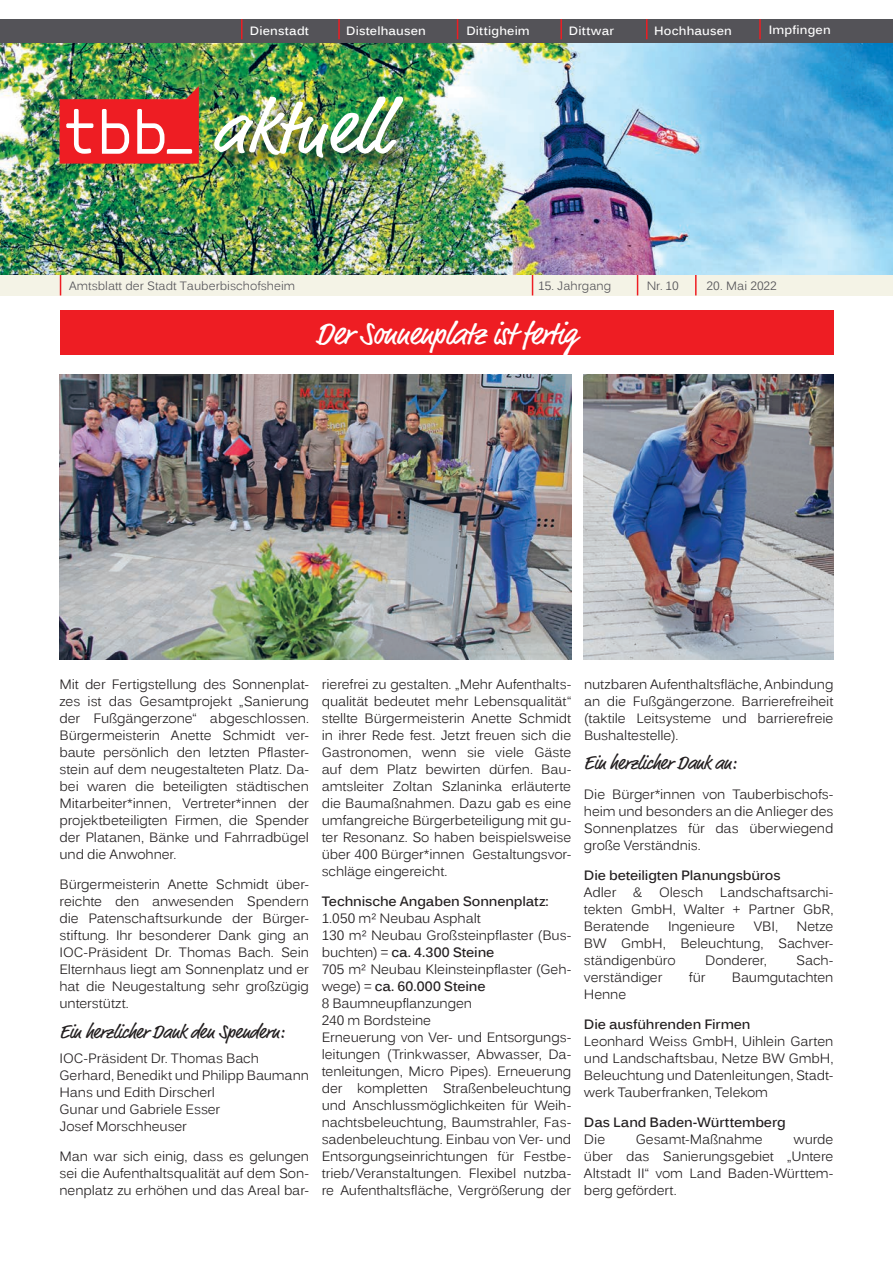
<style>
.page{position:relative;width:893px;height:1263px;background:#fff}
.page>*{position:absolute;margin:0;border:0;box-sizing:border-box;transform-origin:0 0}
.t1{font:76.2px "Market Web";color:#fff}
.t2{font:31.95px "Market Web";letter-spacing:-.02em;color:#fff}
.t3{font:19.5px "Market Pro";letter-spacing:-.015em;color:#231f20}
.t4{font:13.5px/17px "Kalinga";letter-spacing:-.01em;color:#231f20;text-align:justify}
.t5{font:700 13.5px "Kalinga";letter-spacing:-.01em;color:#231f20}
.t6{font:12px "Kalinga";color:#545358}
.t7{font:700 12px "Kalinga";letter-spacing:.015em;color:#fff}
.s1{font-weight:700}
</style>
<div class="page">
<div style="left:0;top:273px;width:893px;height:22px;background:#f4f3e6"></div>
<svg style="left:532px;top:274px;width:1px;height:21px"></svg>
<svg style="left:60px;top:274px;width:1px;height:21px"></svg>
<svg style="left:637px;top:274px;width:1px;height:21px"></svg>
<hr style="left:695px;top:274px;width:2px;height:21px;background:#ee1d23">
<img style="left:0;top:42px;width:893px;height:232px">
<div style="left:0;top:19px;width:893px;height:23px;background:#545358"></div>
<div style="left:217px;top:100px;width:204px;height:76px;background:#231f20;opacity:.75"></div>
<hr style="left:338px;top:19px;width:2px;height:20px;background:#ee1d23">
<svg style="left:241px;top:19px;width:1px;height:20px"></svg>
<svg style="left:457px;top:19px;width:1px;height:20px"></svg>
<hr style="left:560px;top:19px;width:2px;height:20px;background:#ee1d23">
<svg style="left:646px;top:19px;width:1px;height:20px"></svg>
<hr style="left:759px;top:19px;width:2px;height:20px;background:#ee1d23">
<img style="left:60px;top:86px;width:139px;height:78px">
<div style="left:60px;top:310px;width:773px;height:45px;background:#ee1d23"></div>
<img style="left:60px;top:375px;width:511px;height:284px">
<img style="left:584px;top:375px;width:249px;height:284px">
<p class="t7" style="left:250px;top:23px;width:61px">Dienstadt</p>
<p class="t7" style="left:346px;top:23px;width:81px">Distelhausen</p>
<p class="t7" style="left:466px;top:23px;width:65px">Dittigheim</p>
<p class="t7" style="left:569px;top:23px;width:47px">Dittwar</p>
<p class="t7" style="left:654px;top:23px;width:79px">Hochhausen</p>
<p class="t7" style="left:769px;top:22px;width:64px">Impfingen</p>
<h1 class="t1" style="left:212px;top:82px;width:179px">aktuell</h1>
<p class="t6" style="left:69px;top:278px;width:227px">Amtsblatt der Stadt Tauberbischofsheim</p>
<p class="t6" style="left:538px;top:278px;width:74px">15. Jahrgang</p>
<p class="t6" style="left:647px;top:278px;width:33px">Nr. 10</p>
<p class="t6" style="left:706px;top:278px;width:72px">20. Mai 2022</p>
<h2 class="t2" style="left:316px;top:315px;width:263px">Der Sonnenplatz ist fertig</h2>
<p class="t4" style="left:60px;top:677px;width:251px">Mit der Fertigstellung des Sonnenplat&shy;zes ist das Gesamtprojekt „Sanierung der Fußgängerzone“ abgeschlossen.<br>Bürgermeisterin Anette Schmidt ver&shy;baute persönlich den letzten Pflaster&shy;stein auf dem neugestalteten Platz. Da&shy;bei waren die beteiligten städtischen Mitarbeiter*innen, Vertreter*innen der projektbeteiligten Firmen, die Spender der Platanen, Bänke und Fahrradbügel und die Anwohner.</p>
<p class="t4" style="left:60px;top:877px;width:251px">Bürgermeisterin Anette Schmidt über&shy;reichte den anwesenden Spendern die Patenschaftsurkunde der Bürger&shy;stiftung. Ihr besonderer Dank ging an IOC-Präsident Dr. Thomas Bach. Sein Elternhaus liegt am Sonnenplatz und er hat die Neugestaltung sehr großzügig unterstützt.</p>
<h3 class="t3" style="left:60px;top:1018px;width:226px">Ein herzlicher Dank den Spendern:</h3>
<p class="t4" style="left:60px;top:1051px;width:251px;text-align:left">IOC-Präsident Dr. Thomas Bach<br>Gerhard, Benedikt und Philipp Baumann<br>Hans und Edith Dirscherl<br>Gunar und Gabriele Esser<br>Josef Morschheuser</p>
<p class="t4" style="left:60px;top:1149px;width:251px">Man war sich einig, dass es gelungen sei die Aufenthaltsqualität auf dem Son&shy;nenplatz zu erhöhen und das Areal bar-</p>
<p class="t4" style="left:322px;top:677px;width:251px">rierefrei zu gestalten. „Mehr Aufenthalts&shy;qualität bedeutet mehr Lebensqualität“ stellte Bürgermeisterin Anette Schmidt in ihrer Rede fest. Jetzt freuen sich die Gastronomen, wenn sie viele Gäste auf dem Platz bewirten dürfen. Bau&shy;amtsleiter Zoltan Szlaninka erläuterte die Baumaßnahmen. Dazu gab es eine umfangreiche Bürgerbeteiligung mit gu&shy;ter Resonanz. So haben beispielsweise über 400 Bürger*innen Gestaltungsvor&shy;schläge eingereicht.</p>
<p class="t5" style="left:322px;top:892px;width:229px">Technische Angaben Sonnenplatz:</p>
<p class="t4" style="left:322px;top:911px;width:251px;text-align:left">1.050 m² Neubau Asphalt<br>130 m² Neubau Großsteinpflaster (Bus&shy;buchten) = <span class="s1">ca. 4.300 Steine<br></span>705 m² Neubau Kleinsteinpflaster (Geh&shy;wege) = <span class="s1">ca. 60.000 Steine<br></span>8 Baumneupflanzungen<br>240 m Bordsteine<br>Erneuerung von Ver- und Entsorgungs&shy;leitungen (Trinkwasser, Abwasser, Da&shy;tenleitungen, Micro Pipes). Erneuerung der kompletten Straßenbeleuchtung und Anschlussmöglichkeiten für Weih&shy;nachtsbeleuchtung, Baumstrahler, Fas&shy;sadenbeleuchtung. Einbau von Ver- und Entsorgungseinrichtungen für Festbe&shy;trieb/Veranstaltungen. Flexibel nutzba&shy;re Aufenthaltsfläche, Vergrößerung der</p>
<p class="t4" style="left:584px;top:677px;width:251px">nutzbaren Aufenthaltsfläche, Anbindung an die Fußgängerzone. Barrierefreiheit (taktile Leitsysteme und barrierefreie Bushaltestelle).</p>
<h3 class="t3" style="left:584px;top:750px;width:154px">Ein herzlicher Dank an:</h3>
<p class="t4" style="left:584px;top:787px;width:251px">Die Bürger*innen von Tauberbischofs&shy;heim und besonders an die Anlieger des Sonnenplatzes für das überwiegend große Verständnis.</p>
<p class="t5" style="left:584px;top:866px;width:198px">Die beteiligten Planungsbüros</p>
<p class="t4" style="left:584px;top:885px;width:251px">Adler &amp; Olesch Landschaftsarchi&shy;tekten GmbH, Walter + Partner GbR, Beratende</p>
<p class="t4" style="left:668px;top:919px;width:69px">Ingenieure</p>
<p class="t4" style="left:754px;top:919px;width:26px">VBI,</p>
<p class="t4" style="left:584px;top:919px;width:251px;text-indent:213px">Netze BW GmbH, Beleuchtung, Sachver&shy;ständigenbüro</p>
<p class="t4" style="left:705px;top:953px;width:63px">Donderer,</p>
<p class="t4" style="left:796px;top:953px;width:39px">Sach-</p>
<p class="t4" style="left:584px;top:970px;width:80px">verständiger</p>
<p class="t4" style="left:689px;top:970px;width:18px">für</p>
<p class="t4" style="left:732px;top:970px;width:103px">Baumgutachten</p>
<p class="t4" style="left:584px;top:987px;width:44px">Henne</p>
<p class="t5" style="left:584px;top:1015px;width:168px">Die ausführenden Firmen</p>
<p class="t4" style="left:584px;top:1034px;width:251px">Leonhard Weiss GmbH, Uihlein Garten und Landschaftsbau, Netze BW GmbH, Beleuchtung und Datenleitungen, Stadt&shy;werk Tauberfranken, Telekom</p>
<p class="t5" style="left:584px;top:1113px;width:203px">Das Land Baden-Württemberg</p>
<p class="t4" style="left:584px;top:1132px;width:23px">Die</p>
<p class="t4" style="left:636px;top:1132px;width:129px">Gesamt-Maßnahme</p>
<p class="t4" style="left:584px;top:1132px;width:251px;text-indent:209px">wurde über das Sanierungsgebiet „Untere Altstadt II“ vom Land Baden-Württem&shy;berg gefördert.</p>
</div>
